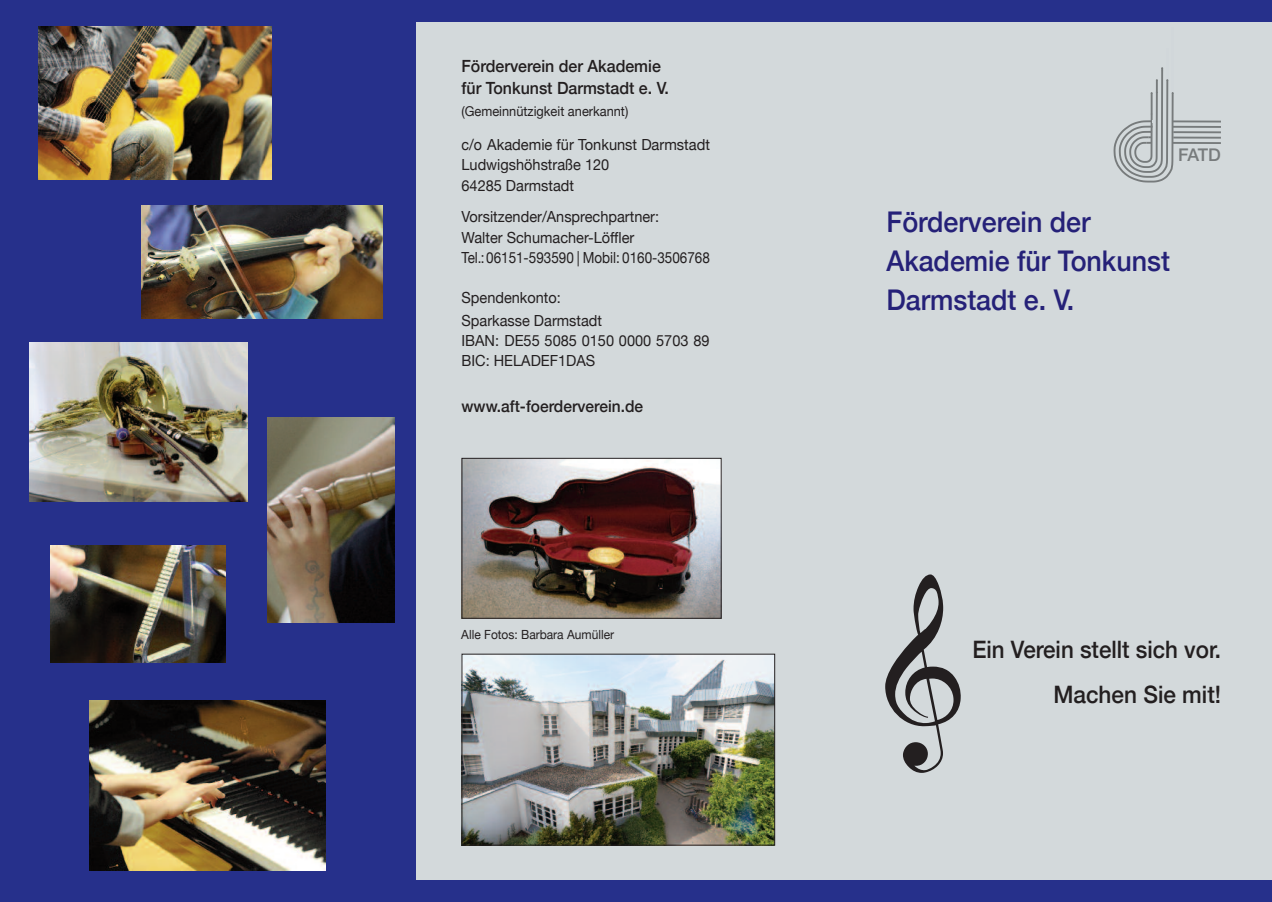
<style>
.page{position:relative;width:1272px;height:902px;background:#fff}
.page>*{position:absolute;margin:0;border:0;box-sizing:border-box;transform-origin:0 0}
.t1{font:112.5px "Petrucci";color:#231f20}
.t2{font:500 28.5px/39px "Helvetica Neue";color:#252178;scale:.94 1}
.t3{font:500 24px "Helvetica Neue";color:#231f20;scale:.93 1}
.t4{font:500 24px "Helvetica Neue";color:#231f20;scale:.94 1}
.t5{font:500 17.55px "Helvetica Neue";color:#777b7c}
.t6{font:500 16.8px/21.8px "Helvetica Neue";color:#231f20;scale:.95 1}
.t7{font:500 16.35px "Helvetica Neue";color:#231f20;scale:.95 1}
.t8{font:15.3px/20.2px "Helvetica Neue";color:#231f20;scale:.95 1}
.t9{font:15.3px/20.2px "Helvetica Neue";color:#231f20;scale:.93 1}
.t10{font:13.5px "Helvetica Neue";color:#231f20;scale:.95 1}
.t11{font:12.6px "Helvetica Neue";color:#231f20;scale:.95 1}
</style>
<div class="page">
<div style="left:0;top:0;width:416px;height:901px;background:#26308b"></div>
<div style="left:417px;top:4px;width:854px;height:893px;background:#d3d9db"></div>
<div style="left:390px;top:0;width:881px;height:21px;background:#26308b"></div>
<svg style="left:1113px;top:67px;width:61px;height:116px"></svg>
<hr style="left:1172px;top:120px;width:48px;height:2px;background:#777b7c">
<hr style="left:1172px;top:126px;width:48px;height:2px;background:#777b7c">
<hr style="left:1172px;top:142px;width:48px;height:2px;background:#777b7c">
<hr style="left:1173px;top:137px;width:47px;height:2px;background:#777b7c">
<hr style="left:1173px;top:131px;width:47px;height:2px;background:#777b7c">
<div style="left:403px;top:880px;width:868px;height:21px;background:#26308b"></div>
<img style="left:38px;top:27px;width:234px;height:152px">
<img style="left:89px;top:700px;width:236px;height:170px">
<img style="left:267px;top:418px;width:127px;height:204px">
<img style="left:29px;top:342px;width:219px;height:159px">
<img style="left:50px;top:545px;width:176px;height:117px">
<img style="left:141px;top:205px;width:241px;height:114px">
<img style="left:463px;top:655px;width:310px;height:188px">
<div style="left:461px;top:653px;width:314px;height:192px;border:1px solid #231f20"></div>
<img style="left:463px;top:460px;width:256px;height:156px">
<div style="left:461px;top:458px;width:260px;height:160px;border:1px solid #231f20"></div>
<p class="t6" style="left:461px;top:55px;width:220px">Förderverein der Akademie für Tonkunst Darmstadt e. V.</p>
<p class="t10" style="left:461px;top:103px;width:177px">(Gemeinnützigkeit anerkannt)</p>
<p class="t9" style="left:461px;top:134px;width:269px">c/o Akademie für Tonkunst Darmstadt<br>Ludwigshöhstraße 120<br>64285 Darmstadt</p>
<p class="t8" style="left:461px;top:206px;width:263px">Vorsitzender/Ansprechpartner:<br>Walter Schumacher-Löffler<br>Tel.:06151-593590 | Mobil: 0160-3506768</p>
<p class="t8" style="left:461px;top:286px;width:149px;line-height:22.5px">Spendenkonto:<br>Sparkasse Darmstadt</p>
<p class="t8" style="left:461px;top:330px;width:262px">IBAN: DE55 5085 0150 0000 5703 89<br>BIC: HELADEF1DAS</p>
<p class="t7" style="left:461px;top:396px;width:193px">www.aft-foerderverein.de</p>
<p class="t11" style="left:461px;top:627px;width:162px">Alle Fotos: Barbara Aumüller</p>
<p class="t5" style="left:1178px;top:140px;width:44px">FATD</p>
<h2 class="t2" style="left:886px;top:201px;width:303px">Förderverein der<br>Akademie für Tonkunst<br>Darmstadt e. V.</h2>
<h1 class="t1" style="left:885px;top:591px;width:78px">&amp;</h1>
<h3 class="t3" style="left:972px;top:634px;width:269px">Ein Verein stellt sich vor.</h3>
<h3 class="t4" style="left:1053px;top:679px;width:180px">Machen Sie mit!</h3>
</div>
